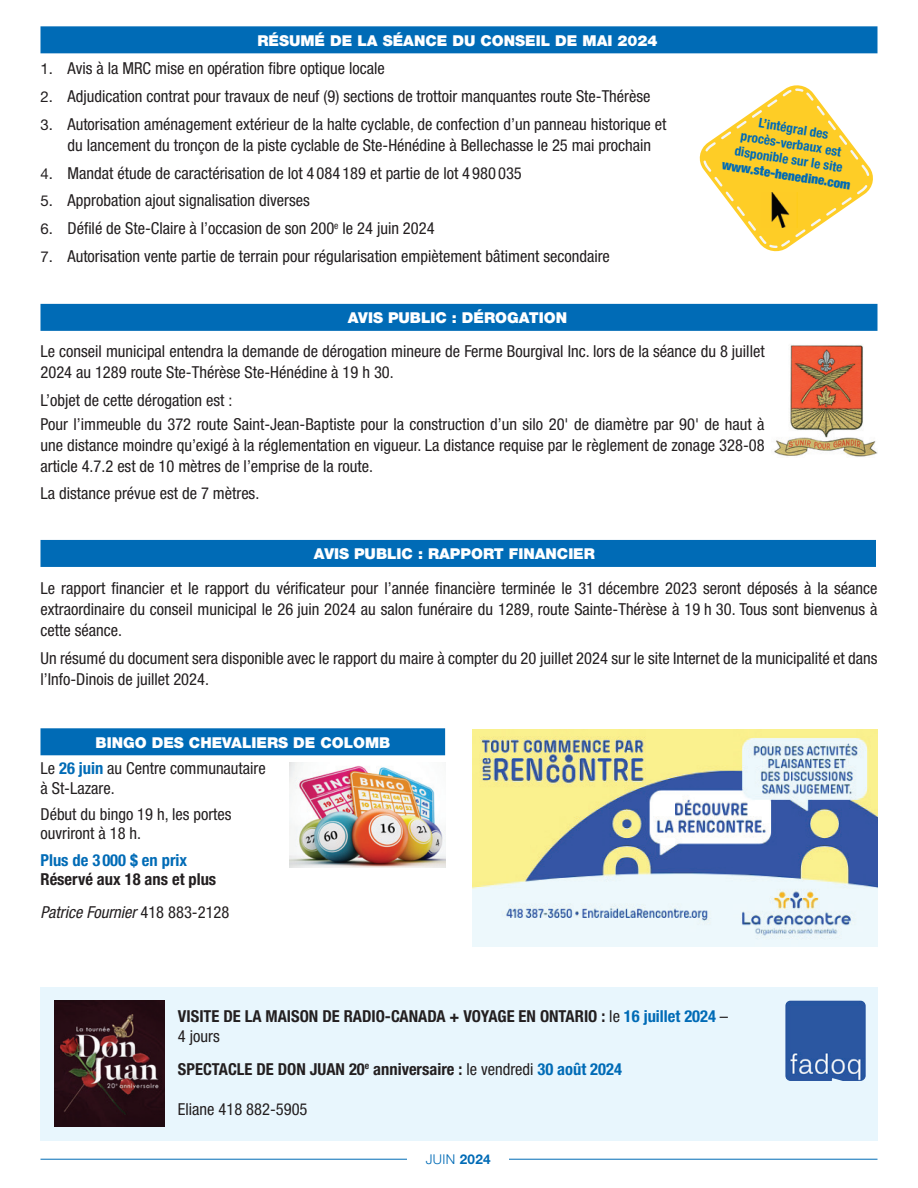
<style>
.page{position:relative;width:918px;height:1188px;background:#fff}
.page>*{position:absolute;margin:0;border:0;box-sizing:border-box;transform-origin:0 0}
.t1{font:condensed 16.5px/21px "Helvetica Neue LT Pro";color:#231f20}
.t2{font:700 condensed 16.5px/33px "Helvetica Neue LT Pro";color:#231f20}
.t3{font:700 condensed 16.5px "Helvetica Neue LT Pro";color:#006bb6}
.t4{font:900 15px "Helvetica Neue LT Pro";color:#fff}
.t5{font:300 13.5px "Helvetica Neue LT Std";color:#006bb6}
.t6{font:700 condensed 13.2px/15.6px "Helvetica Neue LT Pro";color:#006bb6;text-align:center}
.t7{font:900 condensed 13.2px "Helvetica Neue LT Pro";color:#006bb6}
.s1{font-stretch:normal;font-size:15px}
.s2{font-weight:700;color:#006bb6}
.s3{font-weight:400;font-style:italic}
.s4{font-weight:400}
.s5{color:#006bb6}
.s6{font-family:"Helvetica Neue LT Pro";font-weight:700}
</style>
<div class="page">
<div style="left:40px;top:26px;width:838px;height:27px;background:#006bb6"></div>
<svg style="left:699px;top:85px;width:174px;height:167px"></svg>
<img style="left:762px;top:192px;width:35px;height:35px">
<div style="left:40px;top:304px;width:838px;height:27px;background:#006bb6"></div>
<img style="left:774px;top:345px;width:104px;height:112px">
<div style="left:40px;top:540px;width:836px;height:27px;background:#006bb6"></div>
<div style="left:40px;top:728px;width:405px;height:27px;background:#006bb6"></div>
<img style="left:290px;top:762px;width:156px;height:105px">
<img style="left:472px;top:729px;width:406px;height:217px">
<div style="left:41px;top:987px;width:837px;height:154px;background:#e8f6fd"></div>
<img style="left:785px;top:1001px;width:81px;height:80px">
<img style="left:54px;top:1001px;width:110px;height:126px">
<hr style="left:40px;top:1159px;width:838px;height:1px;background:#006bb6">
<div style="left:408px;top:1154px;width:101px;height:23px;background:#fff"></div>
<p class="t4" style="left:257px;top:32px;width:402px">RÉSUMÉ DE LA SÉANCE DU CONSEIL DE MAI 2024</p>
<p class="t1" style="left:40px;top:58px;width:346px"><span class="s1">1.</span> Avis à la MRC mise en opération fibre optique locale</p>
<p class="t1" style="left:40px;top:86px;width:612px"><span class="s1">2.</span> Adjudication contrat pour travaux de neuf (9) sections de trottoir manquantes route Ste-Thérèse</p>
<p class="t1" style="left:68px;top:113px;width:601px;text-indent:-27px"><span class="s1">3.</span> Autorisation aménagement extérieur de la halte cyclable, de confection d’un panneau historique et du lancement du tronçon de la piste cyclable de Ste-Hénédine à Bellechasse le 25 mai prochain</p>
<p class="t1" style="left:40px;top:162px;width:483px"><span class="s1">4.</span> Mandat étude de caractérisation de lot 4 084 189 et partie de lot 4 980 035</p>
<p class="t1" style="left:40px;top:190px;width:271px"><span class="s1">5.</span> Approbation ajout signalisation diverses</p>
<p class="t1" style="left:40px;top:218px;width:396px"><span class="s1">6.</span> Défilé de Ste-Claire à l’occasion de son 200<sup>e</sup> le 24 juin 2024</p>
<p class="t1" style="left:40px;top:245px;width:571px"><span class="s1">7.</span> Autorisation vente partie de terrain pour régularisation empiètement bâtiment secondaire</p>
<p class="t6" style="left:741px;top:112px;width:111px;rotate:9deg">L’intégral des procès-verbaux est disponible sur le site</p>
<p class="t7" style="left:723px;top:156px;width:131px;rotate:9deg">www.ste-henedine.com</p>
<p class="t4" style="left:348px;top:309px;width:221px">AVIS PUBLIC : DÉROGATION</p>
<p class="t1" style="left:40px;top:341px;width:726px">Le conseil municipal entendra la demande de dérogation mineure de Ferme Bourgival Inc. lors de la séance du 8 juillet<br>2024 au 1289 route Ste-Thérèse Ste-Hénédine à 19 h 30.</p>
<p class="t1" style="left:40px;top:388px;width:726px;line-height:23.7px">L’objet de cette dérogation est :<br>Pour l’immeuble du 372 route Saint-Jean-Baptiste pour la construction d’un silo 20' de diamètre par 90' de haut à</p>
<p class="t1" style="left:40px;top:434px;width:726px">une distance moindre qu’exigé à la réglementation en vigueur. La distance requise par le règlement de zonage 328-08 article 4.7.2 est de 10 mètres de l’emprise de la route.</p>
<p class="t1" style="left:40px;top:483px;width:220px">La distance prévue est de 7 mètres.</p>
<p class="t4" style="left:314px;top:545px;width:283px">AVIS PUBLIC : RAPPORT FINANCIER</p>
<p class="t1" style="left:40px;top:578px;width:839px;text-align:justify">Le rapport financier et le rapport du vérificateur pour l’année financière terminée le 31 décembre 2023 seront déposés à la séance extraordinaire du conseil municipal le 26 juin 2024 au salon funéraire du 1289, route Sainte-Thérèse à 19 h 30. Tous sont bienvenus à cette séance.</p>
<p class="t1" style="left:40px;top:647px;width:838px">Un résumé du document sera disponible avec le rapport du maire à compter du 20 juillet 2024 sur le site Internet de la municipalité et dans l’Info-Dinois de juillet 2024.</p>
<p class="t4" style="left:96px;top:734px;width:296px">BINGO DES CHEVALIERS DE COLOMB</p>
<p class="t1" style="left:40px;top:758px;width:227px;line-height:19.5px">Le <span class="s2">26 juin</span> au Centre communautaire à St-Lazare.</p>
<p class="t1" style="left:40px;top:804px;width:193px;line-height:19.5px">Début du bingo 19 h, les portes ouvriront à 18 h.</p>
<p class="t3" style="left:40px;top:850px;width:148px">Plus de 3 000 $ en prix</p>
<p class="t2" style="left:40px;top:862px;width:190px">Réservé aux 18 ans et plus<br><span class="s3">Patrice Fournier</span> <span class="s4">418 883-2128</span></p>
<p class="t2" style="left:178px;top:1006px;width:552px;line-height:19.5px">VISITE DE LA MAISON DE RADIO-CANADA + VOYAGE EN ONTARIO : <span class="s4">le</span> <span class="s5">16 juillet 2024</span> <span class="s4">–<br>4 jours</span></p>
<p class="t2" style="left:178px;top:1052px;width:445px">SPECTACLE DE DON JUAN 20<sup>e</sup> anniversaire : <span class="s4">le vendredi</span> <span class="s5">30 août 2024</span></p>
<p class="t1" style="left:178px;top:1098px;width:131px">Eliane 418 882-5905</p>
<p class="t5" style="left:426px;top:1150px;width:66px">JUIN <span class="s6">2024</span></p>
</div>
